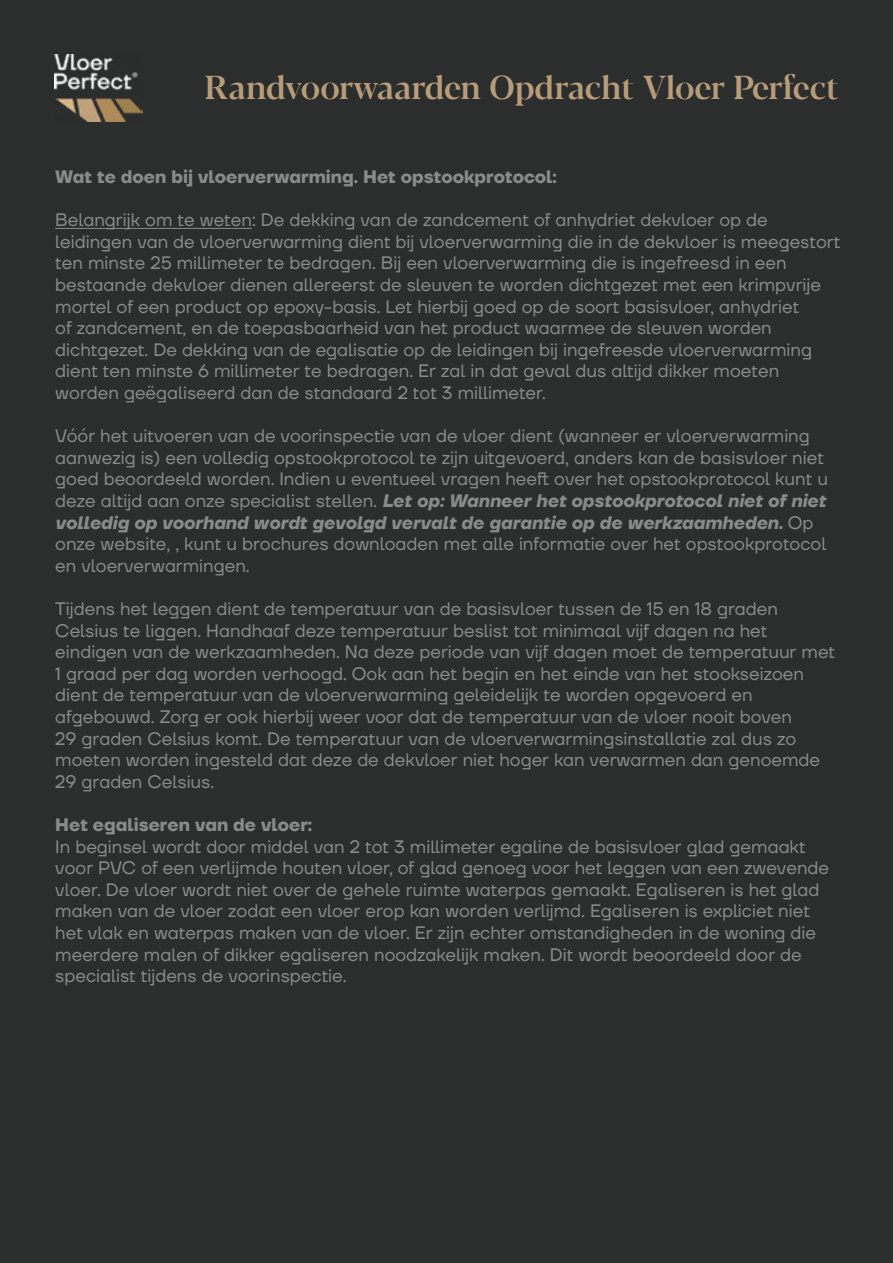
<style>
.page{position:relative;width:893px;height:1263px;background:#2c2d2d}
.page>*{position:absolute;margin:0;border:0;box-sizing:border-box;transform-origin:0 0}
.t1{font:500 33px "Blacker Display";letter-spacing:-.01em;color:#b79c7a}
.t2{font:18px/21.6px "TT Firs Neue Trl";color:#8a8a8b}
.t3{font:700 18px "TT Firs Neue Trl";color:#8a8a8b}
.s1{font-weight:700;font-style:italic}
</style>
<div class="page">
<hr style="left:55px;top:228px;width:197px;height:1px;background:#8a8a8b">
<img style="left:54px;top:54px;width:88px;height:67px">
<h1 class="t1" style="left:205px;top:67px;width:635px">Randvoorwaarden Opdracht Vloer Perfect</h1>
<p class="t3" style="left:55px;top:164px;width:503px">Wat te doen bij vloerverwarming. Het opstookprotocol:</p>
<p class="t2" style="left:55px;top:209px;width:786px">Belangrijk om te weten: De dekking van de zandcement of anhydriet dekvloer op de leidingen van de vloerverwarming dient bij vloerverwarming die in de dekvloer is meegestort ten minste 25 millimeter te bedragen. Bij een vloerverwarming die is ingefreesd in een bestaande dekvloer dienen allereerst de sleuven te worden dichtgezet met een krimpvrije mortel of een product op epoxy-basis. Let hierbij goed op de soort basisvloer, anhydriet<br>of zandcement, en de toepasbaarheid van het product waarmee de sleuven worden dichtgezet. De dekking van de egalisatie op de leidingen bij ingefreesde vloerverwarming dient ten minste 6 millimeter te bedragen. Er zal in dat geval dus altijd dikker moeten worden geëgaliseerd dan de standaard 2 tot 3 millimeter.</p>
<p class="t2" style="left:55px;top:425px;width:774px">Vóór het uitvoeren van de voorinspectie van de vloer dient (wanneer er vloerverwarming aanwezig is) een volledig opstookprotocol te zijn uitgevoerd, anders kan de basisvloer niet goed beoordeeld worden. Indien u eventueel vragen heeft over het opstookprotocol kunt u deze altijd aan onze specialist stellen. <span class="s1">Let op: Wanneer het opstookprotocol niet of niet volledig op voorhand wordt gevolgd vervalt de garantie op de werkzaamheden.</span> Op onze website, , kunt u brochures downloaden met alle informatie over het opstookprotocol en vloerverwarmingen.</p>
<p class="t2" style="left:55px;top:598px;width:781px">Tijdens het leggen dient de temperatuur van de basisvloer tussen de 15 en 18 graden Celsius te liggen. Handhaaf deze temperatuur beslist tot minimaal vijf dagen na het eindigen van de werkzaamheden. Na deze periode van vijf dagen moet de temperatuur met 1 graad per dag worden verhoogd. Ook aan het begin en het einde van het stookseizoen dient de temperatuur van de vloerverwarming geleidelijk te worden opgevoerd en afgebouwd. Zorg er ook hierbij weer voor dat de temperatuur van de vloer nooit boven<br>29 graden Celsius komt. De temperatuur van de vloerverwarmingsinstallatie zal dus zo moeten worden ingesteld dat deze de dekvloer niet hoger kan verwarmen dan genoemde 29 graden Celsius.</p>
<p class="t3" style="left:55px;top:812px;width:259px">Het egaliseren van de vloer:</p>
<p class="t2" style="left:55px;top:835px;width:775px">In beginsel wordt door middel van 2 tot 3 millimeter egaline de basisvloer glad gemaakt voor PVC of een verlijmde houten vloer, of glad genoeg voor het leggen van een zwevende vloer. De vloer wordt niet over de gehele ruimte waterpas gemaakt. Egaliseren is het glad maken van de vloer zodat een vloer erop kan worden verlijmd. Egaliseren is expliciet niet het vlak en waterpas maken van de vloer. Er zijn echter omstandigheden in de woning die meerdere malen of dikker egaliseren noodzakelijk maken. Dit wordt beoordeeld door de specialist tijdens de voorinspectie.</p>
</div>
